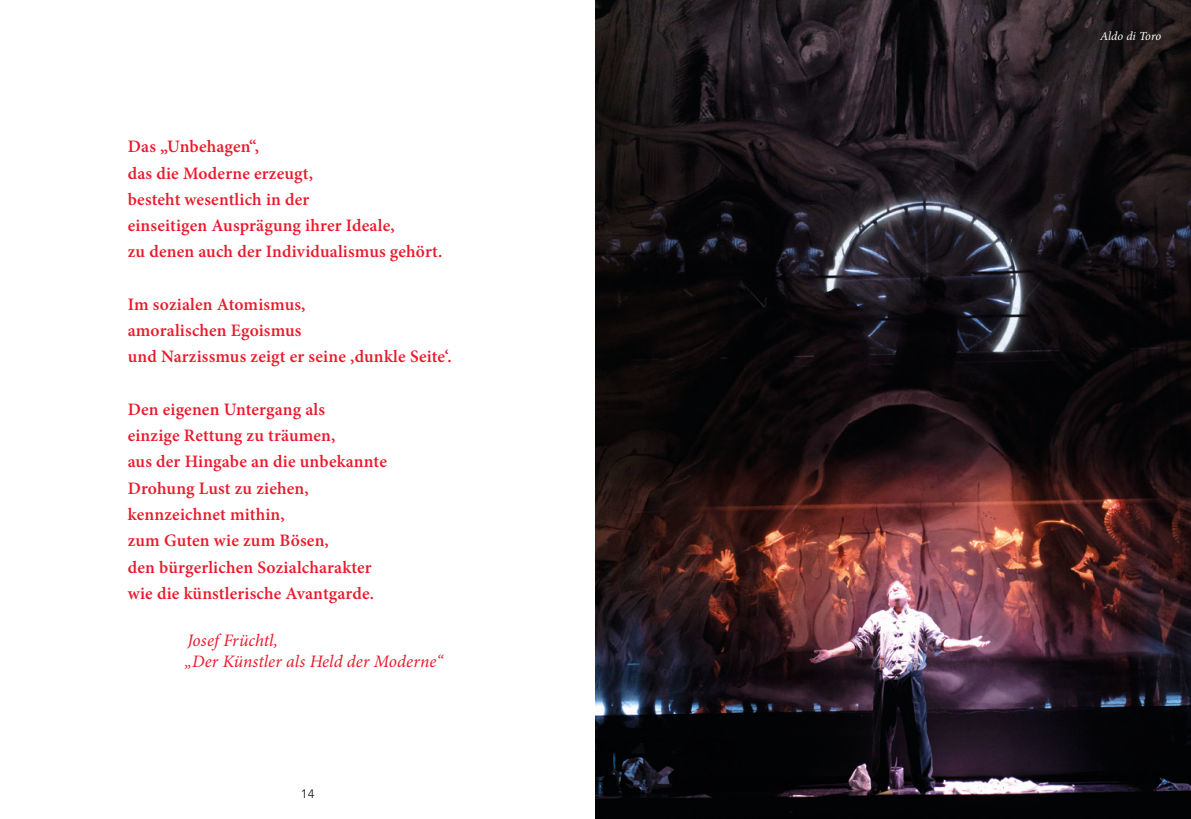
<style>
.page{position:relative;width:1191px;height:819px;background:#fff}
.page>*{position:absolute;margin:0;border:0;box-sizing:border-box;transform-origin:0 0}
.t1{font:600 17.5px/26.2px "Minion Pro";letter-spacing:.01em;color:#e91a2c}
.t2{font:italic 17.5px/21px "Minion Pro";letter-spacing:.005em;color:#e91a2c}
.t3{font:italic 12.25px "Minion Pro";letter-spacing:-.005em;color:#fff}
.t4{font:12.25px "Avenir";color:#231f20}
</style>
<div class="page">
<img style="left:595px;top:0;width:596px;height:819px">
<p class="t1" style="left:128px;top:133px;width:316px">Das „Unbehagen“,<br>das die Moderne erzeugt,<br>besteht wesentlich in der<br>einseitigen Ausprägung ihrer Ideale,<br>zu denen auch der Individualismus gehört.</p>
<p class="t1" style="left:128px;top:291px;width:325px">Im sozialen Atomismus,<br>amoralischen Egoismus<br>und Narzissmus zeigt er seine ‚dunkle Seite‘.</p>
<p class="t1" style="left:128px;top:396px;width:261px">Den eigenen Untergang als<br>einzige Rettung zu träumen,<br>aus der Hingabe an die unbekannte<br>Drohung Lust zu ziehen, kennzeichnet mithin,<br>zum Guten wie zum Bösen,<br>den bürgerlichen Sozialcharakter wie die künstlerische Avantgarde.</p>
<p class="t2" style="left:185px;top:630px;width:260px">Josef Früchtl,<br>„Der Künstler als Held der Moderne“</p>
<p class="t4" style="left:301px;top:786px;width:15px">14</p>
<p class="t3" style="left:1100px;top:27px;width:63px">Aldo di Toro</p>
</div>
